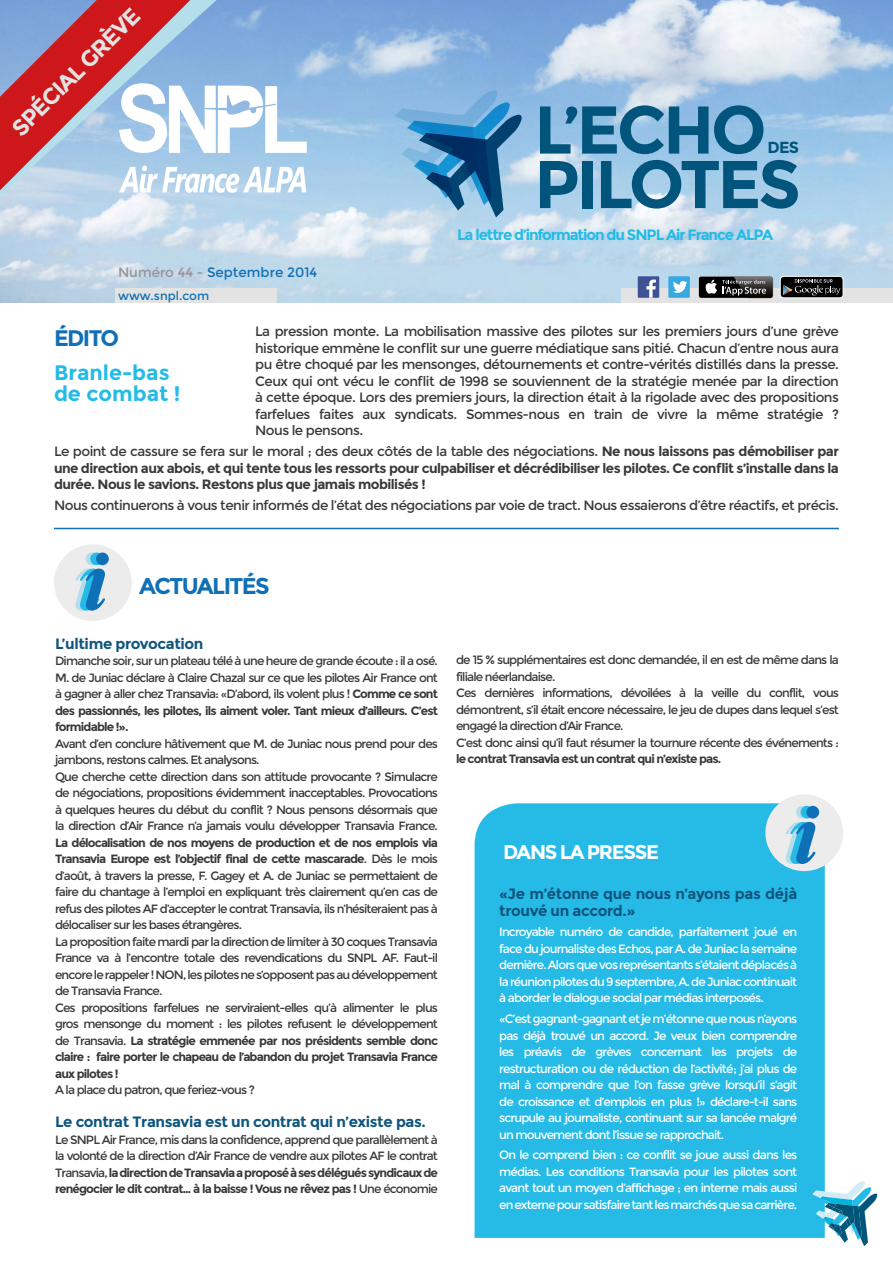
<style>
.page{position:relative;width:893px;height:1263px;background:#fff}
.page>*{position:absolute;margin:0;border:0;box-sizing:border-box;transform-origin:0 0}
.t1{font:700 67.35px/54.4px "Montserrat";letter-spacing:-.05em;color:#01557c}
.t2{font:700 22.8px "Montserrat";color:#e3e3e3}
.t3{font:700 22.8px "Montserrat";letter-spacing:-.07em;color:#0f70b7}
.t4{font:700 22.5px "Montserrat";letter-spacing:-.07em;color:#0f70b7}
.t5{font:700 21px/21px "Montserrat";color:#24bbe7}
.t6{font:700 19.8px "Montserrat";letter-spacing:-.07em;color:#fff}
.t7{font:700 16.05px "Montserrat";color:#01557c}
.t8{font:700 15px/16.5px "Montserrat";letter-spacing:-.025em;color:#0f557d}
.t9{font:700 15px "Montserrat";letter-spacing:-.07em;color:#24bbe7}
.t10{font:13.5px/16.5px "Montserrat";letter-spacing:-.04em;color:#38393a;text-align:justify}
.t11{font:700 13.5px/16.5px "Montserrat";letter-spacing:-.04em;color:#38393a;text-align:justify}
.t12{font:13.5px "Montserrat";color:#0f70b7}
.t13{font:12px/16.5px "Montserrat";letter-spacing:-.07em;color:#38393a}
.t14{font:12px/16.5px "Montserrat";letter-spacing:-.07em;color:#fff;text-align:justify}
.t15{font:700 12px "Montserrat";letter-spacing:-.07em;color:#38393a}
.t16{font:12px "Montserrat";color:#0f70b7}
.s1{color:#949499}
.s2{font-weight:400}
.s3{font-weight:700}
</style>
<div class="page">
<img style="left:0;top:0;width:893px;height:303px">
<div style="left:475px;top:803px;width:350px;height:435px;background:#26bbe7"></div>
<hr style="left:54px;top:528px;width:785px;height:1px;background:#0f70b7">
<div style="left:115px;top:288px;width:161px;height:15px;background:#e3e3e3"></div>
<svg style="left:812px;top:1181px;width:65px;height:65px"></svg>
<svg style="left:395px;top:90px;width:127px;height:127px;background:#669cc6"></svg>
<div style="left:621px;top:288px;width:272px;height:15px;background:#e3e3e3"></div>
<div style="left:638px;top:276px;width:21px;height:22px;background:#3e5294"></div>
<div style="left:668px;top:276px;width:22px;height:22px;background:#36a9e1"></div>
<svg style="left:646px;top:279px;width:10px;height:19px"></svg>
<svg style="left:673px;top:281px;width:14px;height:12px"></svg>
<svg style="left:698px;top:276px;width:75px;height:22px;background:#484747"></svg>
<svg style="left:780px;top:276px;width:63px;height:22px"></svg>
<div style="left:765px;top:794px;width:78px;height:77px;background:#ececec;border-radius:50%"></div>
<div style="left:54px;top:544px;width:78px;height:77px;background:#ececec;border-radius:50%"></div>
<div style="left:86px;top:552px;width:12px;height:13px;background:#b3deea;border-radius:50%"></div>
<div style="left:90px;top:552px;width:13px;height:13px;background:#26bbe7;border-radius:50%"></div>
<div style="left:96px;top:552px;width:13px;height:13px;background:#0f70b7;border-radius:50%"></div>
<svg style="left:75px;top:569px;width:30px;height:42px"></svg>
<svg style="left:796px;top:806px;width:13px;height:12px"></svg>
<div style="left:801px;top:806px;width:12px;height:12px;background:#26bbe7;border-radius:50%"></div>
<div style="left:806px;top:806px;width:13px;height:12px;background:#0f70b7;border-radius:50%"></div>
<svg style="left:786px;top:822px;width:30px;height:42px"></svg>
<svg style="left:0;top:0;width:307px;height:196px;background:#b3a1b9"></svg>
<h2 class="t2" style="left:6px;top:122px;width:172px;rotate:-45deg">SPÉCIAL GRÈVE</h2>
<p class="t12" style="left:118px;top:264px;width:201px"><span class="s1">Numéro 44 -</span> Septembre 2014</p>
<p class="t16" style="left:118px;top:289px;width:93px">www.snpl.com</p>
<h1 class="t1" style="left:534px;top:103px;width:268px">L’ECHO<br>PILOTES</h1>
<h3 class="t7" style="left:767px;top:137px;width:33px">DES</h3>
<p class="t9" style="left:457px;top:226px;width:318px">La lettre d’information du SNPL Air France ALPA</p>
<h3 class="t4" style="left:54px;top:325px;width:66px">ÉDITO</h3>
<h3 class="t5" style="left:54px;top:362px;width:128px">Branle-bas de combat !</h3>
<p class="t10" style="left:255px;top:323px;width:585px">La pression monte. La mobilisation massive des pilotes sur les premiers jours d’une grève historique emmène le conflit sur une guerre médiatique sans pitié. Chacun d’entre nous aura pu être choqué par les mensonges, détournements et contre-vérités distillés dans la presse.<br>Ceux qui ont vécu le conflit de 1998 se souviennent de la stratégie menée par la direction à cette époque. Lors des premiers jours, la direction était à la rigolade avec des propositions farfelues faites aux syndicats. Sommes-nous en train de vivre la même stratégie ?<br>Nous le pensons.</p>
<p class="t11" style="left:54px;top:443px;width:786px"><span class="s2">Le point de cassure se fera sur le moral ; des deux côtés de la table des négociations.</span> Ne nous laissons pas démobiliser par une direction aux abois, et qui tente tous les ressorts pour culpabiliser et décrédibiliser les pilotes. Ce conflit s’installe dans la durée. Nous le savions. Restons plus que jamais mobilisés !</p>
<p class="t10" style="left:54px;top:497px;width:786px">Nous continuerons à vous tenir informés de l’état des négociations par voie de tract. Nous essaierons d’être réactifs, et précis.</p>
<h2 class="t3" style="left:139px;top:572px;width:132px">ACTUALITÉS</h2>
<p class="t8" style="left:55px;top:635px;width:150px">L’ultime provocation</p>
<p class="t13" style="left:55px;top:653px;width:384px;text-align:justify">Dimanche soir, sur un plateau télé à une heure de grande écoute : il a osé.<br>M. de Juniac déclare à Claire Chazal sur ce que les pilotes Air France ont à gagner à aller chez Transavia: «D’abord, ils volent plus ! <span class="s3">Comme ce sont des passionnés, les pilotes, ils aiment voler. Tant mieux d’ailleurs. C’est formidable !».</span></p>
<p class="t13" style="left:55px;top:735px;width:384px">Avant d’en conclure hâtivement que M. de Juniac nous prend pour des jambons, restons calmes. Et analysons.<br>Que cherche cette direction dans son attitude provocante ? Simulacre de négociations, propositions évidemment inacceptables. Provocations à quelques heures du début du conflit ? Nous pensons désormais que la direction d’Air France n’a jamais voulu développer Transavia France.</p>
<p class="t13" style="left:55px;top:834px;width:384px"><span class="s3">La délocalisation de nos moyens de production et de nos emplois via Transavia Europe est l’objectif final de cette mascarade</span>. Dès le mois d’août, à travers la presse, F. Gagey et A. de Juniac se permettaient de faire du chantage à l’emploi en expliquant très clairement qu’en cas de refus des pilotes AF d’accepter le contrat Transavia, ils n’hésiteraient pas à délocaliser sur les bases étrangères.<br>La proposition faite mardi par la direction de limiter à 30 coques Transavia France va à l’encontre totale des revendications du SNPL AF. Faut-il encore le rappeler ! NON, les pilotes ne s’opposent pas au développement de Transavia France.<br>Ces propositions farfelues ne serviraient-elles qu’à alimenter le plus gros mensonge du moment : les pilotes refusent le développement de Transavia. <span class="s3">La stratégie emmenée par nos présidents semble donc claire : faire porter le chapeau de l’abandon du projet Transavia France aux pilotes !</span></p>
<p class="t13" style="left:55px;top:1082px;width:201px">A la place du patron, que feriez-vous ?</p>
<p class="t8" style="left:55px;top:1114px;width:372px">Le contrat Transavia est un contrat qui n’existe pas.</p>
<p class="t13" style="left:55px;top:1131px;width:384px;text-align:justify">Le SNPL Air France, mis dans la confidence, apprend que parallèlement à la volonté de la direction d’Air France de vendre aux pilotes AF le contrat Transavia, <span class="s3">la direction de Transavia a proposé à ses délégués syndicaux de renégocier le dit contrat… à la baisse ! Vous ne rêvez pas !</span> Une économie</p>
<p class="t13" style="left:456px;top:652px;width:384px">de 15 % supplémentaires est donc demandée, il en est de même dans la filiale néerlandaise.<br>Ces dernières informations, dévoilées à la veille du conflit, vous démontrent, s’il était encore nécessaire, le jeu de dupes dans lequel s’est engagé la direction d’Air France.<br>C’est donc ainsi qu’il faut résumer la tournure récente des événements :</p>
<p class="t15" style="left:456px;top:752px;width:267px">le contrat Transavia est un contrat qui n’existe pas.</p>
<h3 class="t6" style="left:503px;top:840px;width:157px">DANS LA PRESSE</h3>
<p class="t8" style="left:499px;top:886px;width:300px">«Je m’étonne que nous n’ayons pas déjà trouvé un accord.»</p>
<p class="t14" style="left:499px;top:924px;width:300px">Incroyable numéro de candide, parfaitement joué en face du journaliste des Echos, par A. de Juniac la semaine dernière. Alors que vos représentants s’étaient déplacés à la réunion pilotes du 9 septembre, A. de Juniac continuait à aborder le dialogue social par médias interposés.</p>
<p class="t14" style="left:499px;top:1011px;width:300px">«C’est gagnant-gagnant et je m’étonne que nous n’ayons pas déjà trouvé un accord. Je veux bien comprendre les préavis de grèves concernant les projets de restructuration ou de réduction de l’activité; j’ai plus de mal à comprendre que l’on fasse grève lorsqu’il s’agit de croissance et d’emplois en plus !» déclare-t-il sans scrupule au journaliste, continuant sur sa lancée malgré un mouvement dont l’issue se rapprochait.</p>
<p class="t14" style="left:499px;top:1147px;width:300px">On le comprend bien : ce conflit se joue aussi dans les médias. Les conditions Transavia pour les pilotes sont avant tout un moyen d’affichage ; en interne mais aussi en externe pour satisfaire tant les marchés que sa carrière.</p>
</div>
